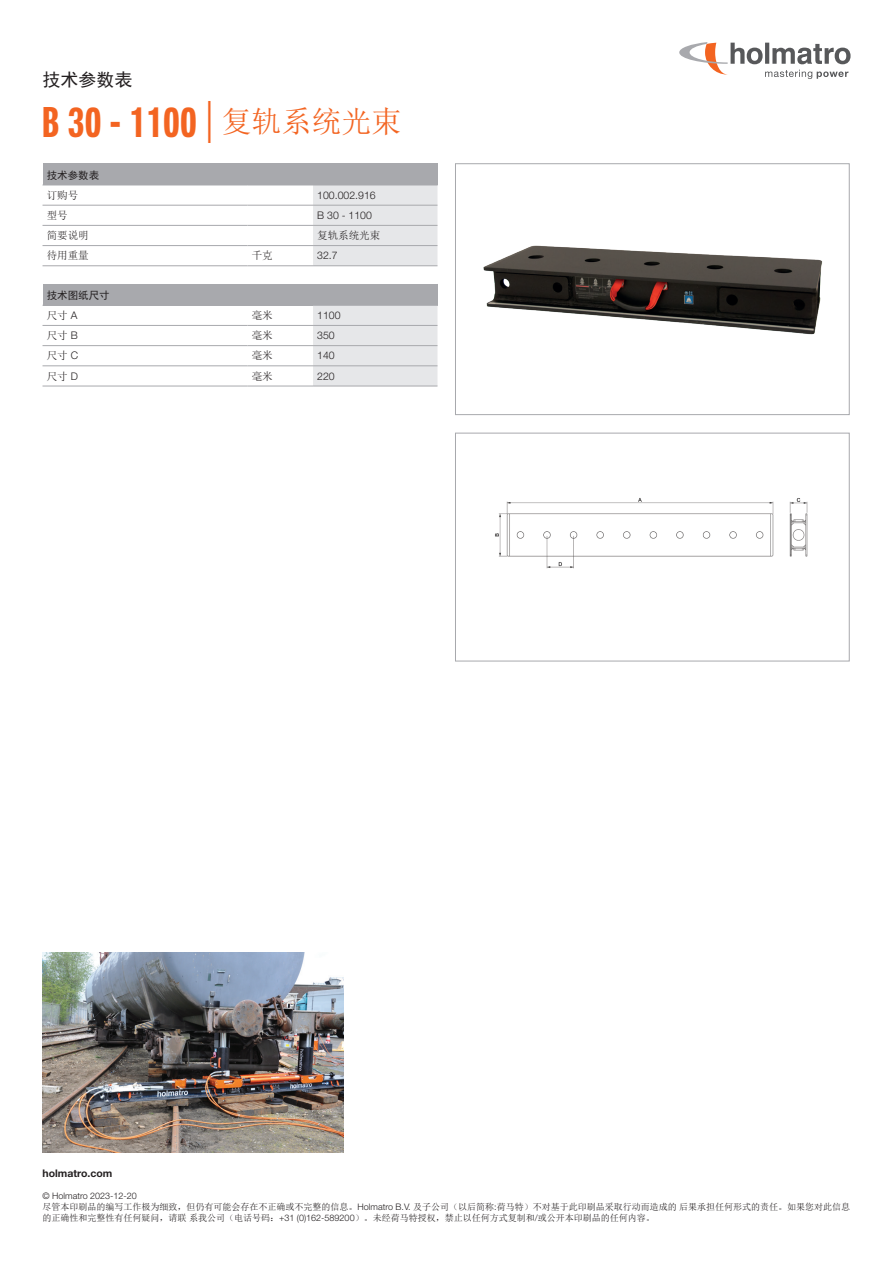
<style>
.page{position:relative;width:893px;height:1263px;background:#fff}
.page>*{position:absolute;margin:0;border:0;box-sizing:border-box;transform-origin:0 0}
.t1{font:700 42px "Neue Helvetica Pro 79 Cm";letter-spacing:.02em;color:#f36421}
.t2{font:18px "Sim Hei";color:#231f20}
.t3{font:10.5px "Sim Sun";color:#231f20}
.t4{font:300 10.5px "Helvetica Neue LT Std";color:#231f20}
.t5{font:700 10.5px "Helvetica Neue LT Std";color:#231f20}
.t6{font:10.5px "Sim Hei";color:#231f20}
.t7{font:9px/10.8px "Sim Sun";color:#231f20}
.t8{font:300 9px "Helvetica Neue LT Std";color:#231f20}
.s1{font-family:"Helvetica Neue LT Std";font-weight:300}
.s2{font-family:"Sim Sun";font-weight:400;font-size:30px}
</style>
<div class="page">
<svg style="left:679px;top:42px;width:171px;height:37px"></svg>
<div style="left:43px;top:164px;width:394px;height:21px;background:#a8a9ad"></div>
<svg style="left:313px;top:164px;width:125px;height:102px"></svg>
<hr style="left:43px;top:185px;width:204px;height:1px;background:#a8a9ad">
<hr style="left:247px;top:185px;width:66px;height:1px;background:#a8a9ad">
<hr style="left:313px;top:185px;width:125px;height:1px;background:#a8a9ad">
<hr style="left:43px;top:205px;width:204px;height:1px;background:#a8a9ad">
<hr style="left:247px;top:205px;width:66px;height:1px;background:#a8a9ad">
<hr style="left:313px;top:205px;width:124px;height:1px;background:#a8a9ad">
<hr style="left:43px;top:225px;width:204px;height:1px;background:#a8a9ad">
<hr style="left:247px;top:225px;width:66px;height:1px;background:#a8a9ad">
<hr style="left:313px;top:225px;width:124px;height:1px;background:#a8a9ad">
<hr style="left:43px;top:265px;width:204px;height:1px;background:#a8a9ad">
<hr style="left:43px;top:245px;width:204px;height:1px;background:#a8a9ad">
<hr style="left:247px;top:265px;width:66px;height:1px;background:#a8a9ad">
<hr style="left:247px;top:245px;width:66px;height:1px;background:#a8a9ad">
<hr style="left:313px;top:265px;width:124px;height:1px;background:#a8a9ad">
<hr style="left:313px;top:245px;width:124px;height:1px;background:#a8a9ad">
<div style="left:43px;top:284px;width:394px;height:21px;background:#a8a9ad"></div>
<svg style="left:313px;top:284px;width:125px;height:102px"></svg>
<hr style="left:43px;top:305px;width:204px;height:1px;background:#a8a9ad">
<hr style="left:247px;top:305px;width:66px;height:1px;background:#a8a9ad">
<hr style="left:313px;top:305px;width:125px;height:1px;background:#a8a9ad">
<hr style="left:43px;top:325px;width:204px;height:1px;background:#a8a9ad">
<hr style="left:247px;top:325px;width:66px;height:1px;background:#a8a9ad">
<hr style="left:313px;top:325px;width:124px;height:1px;background:#a8a9ad">
<hr style="left:43px;top:345px;width:204px;height:1px;background:#a8a9ad">
<hr style="left:247px;top:345px;width:66px;height:1px;background:#a8a9ad">
<hr style="left:313px;top:345px;width:124px;height:1px;background:#a8a9ad">
<hr style="left:43px;top:386px;width:204px;height:1px;background:#a8a9ad">
<hr style="left:43px;top:366px;width:204px;height:1px;background:#a8a9ad">
<hr style="left:247px;top:386px;width:66px;height:1px;background:#a8a9ad">
<hr style="left:247px;top:366px;width:66px;height:1px;background:#a8a9ad">
<hr style="left:313px;top:386px;width:124px;height:1px;background:#a8a9ad">
<hr style="left:313px;top:366px;width:124px;height:1px;background:#a8a9ad">
<img style="left:43px;top:952px;width:300px;height:200px">
<img style="left:495px;top:498px;width:313px;height:71px">
<div style="left:455px;top:433px;width:394px;height:228px;border:1px solid #a8a9ad"></div>
<img style="left:483px;top:245px;width:340px;height:90px">
<div style="left:455px;top:164px;width:394px;height:251px;border:1px solid #a8a9ad"></div>
<h2 class="t2" style="left:43px;top:70px;width:91px">技术参数表</h2>
<h1 class="t1" style="left:43px;top:97px;width:360px">B 30 - 1100 <span class="s1">|</span> <span class="s2">复轨系统光束</span></h1>
<p class="t6" style="left:47px;top:170px;width:54px">技术参数表</p>
<p class="t3" style="left:47px;top:190px;width:33px">订购号</p>
<p class="t4" style="left:317px;top:189px;width:60px">100.002.916</p>
<p class="t3" style="left:47px;top:210px;width:22px">型号</p>
<p class="t4" style="left:317px;top:209px;width:56px">B 30 - 1100</p>
<p class="t3" style="left:47px;top:230px;width:43px">简要说明</p>
<p class="t3" style="left:317px;top:230px;width:64px">复轨系统光束</p>
<p class="t3" style="left:47px;top:250px;width:43px">待用重量</p>
<p class="t3" style="left:252px;top:250px;width:22px">千克</p>
<p class="t4" style="left:317px;top:249px;width:22px">32.7</p>
<p class="t6" style="left:47px;top:290px;width:64px">技术图纸尺寸</p>
<p class="t3" style="left:47px;top:310px;width:32px">尺寸 <span class="s1">A</span></p>
<p class="t3" style="left:252px;top:310px;width:22px">毫米</p>
<p class="t4" style="left:317px;top:309px;width:25px">1100</p>
<p class="t3" style="left:47px;top:330px;width:32px">尺寸 <span class="s1">B</span></p>
<p class="t3" style="left:252px;top:330px;width:22px">毫米</p>
<p class="t4" style="left:317px;top:329px;width:19px">350</p>
<p class="t3" style="left:47px;top:350px;width:33px">尺寸 <span class="s1">C</span></p>
<p class="t3" style="left:252px;top:350px;width:22px">毫米</p>
<p class="t4" style="left:317px;top:349px;width:19px">140</p>
<p class="t3" style="left:47px;top:371px;width:33px">尺寸 <span class="s1">D</span></p>
<p class="t3" style="left:252px;top:371px;width:22px">毫米</p>
<p class="t4" style="left:317px;top:369px;width:19px">220</p>
<p class="t5" style="left:43px;top:1167px;width:71px">holmatro.com</p>
<p class="t8" style="left:43px;top:1190px;width:96px">© Holmatro 2023-12-20</p>
<p class="t7" style="left:43px;top:1201px;width:809px">尽管本印刷品的编写工作极为细致，但仍有可能会存在不正确或不完整的信息。<span class="s1">Holmatro B.V.</span> 及子公司（以后简称<span class="s1">:</span>荷马特）不对基于此印刷品采取行动而造成的后果承担任何形式的责任。如果您对此信息的正确性和完整性有任何疑问，请联系我公司（电话号码：<span class="s1">+31 (0)162-589200</span>）。未经荷马特授权，禁止以任何方式复制和<span class="s1">/</span>或公开本印刷品的任何内容。</p>
</div>
